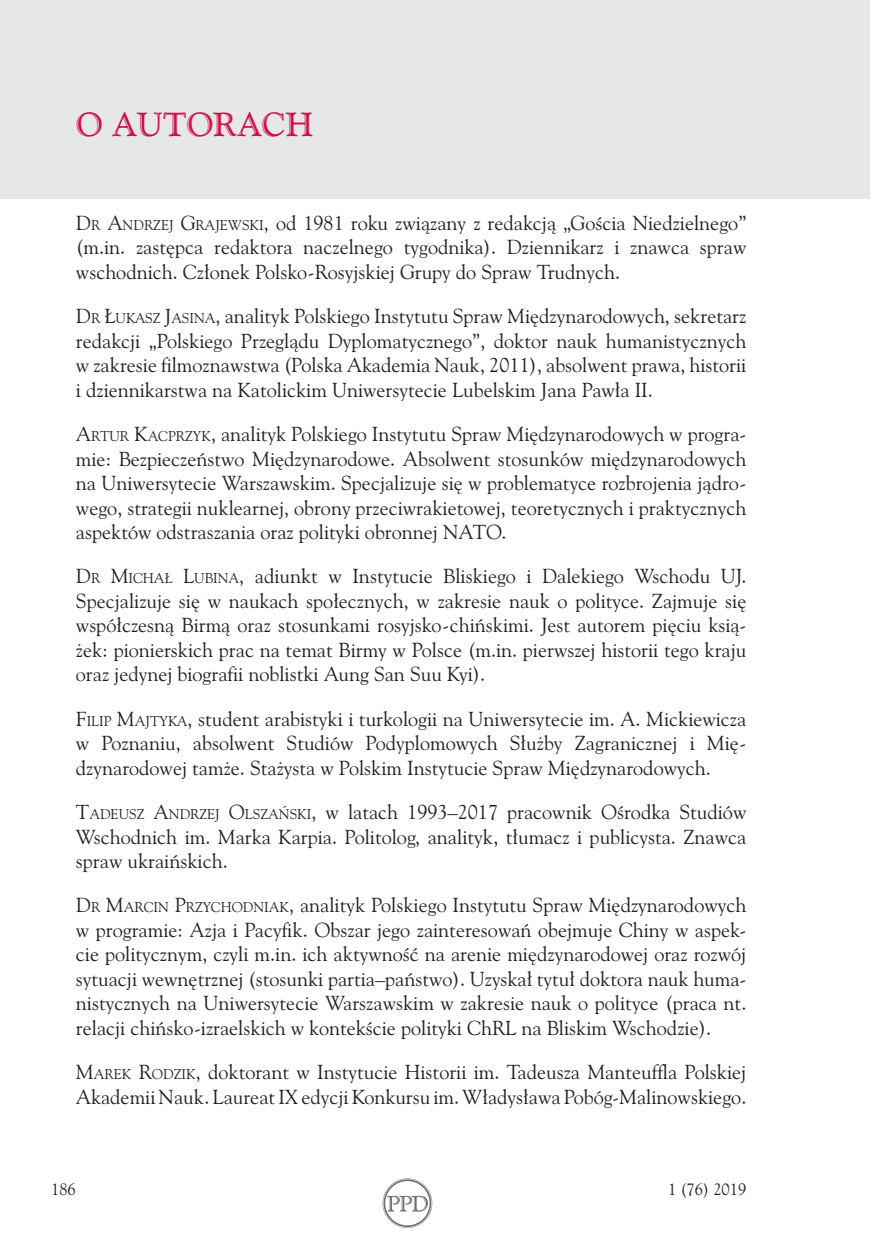
<style>
.page{position:relative;width:872px;height:1258px;background:#fff}
.page>*{position:absolute;margin:0;border:0;box-sizing:border-box;transform-origin:0 0}
.t1{font:31.5px "Goudy Handtooled PL";color:#d20d44}
.t2{font:19.25px/24.5px "Goudy Ol St PL";color:#231f20;text-align:justify}
.t3{font:15.75px "Goudy Ol St PL";color:#231f20}
.s1{font-style:inherit}
.s2{font-size:13.47px}
</style>
<div class="page">
<div style="left:0;top:0;width:869px;height:199px;background:#e6e7e9"></div>
<svg style="left:382px;top:1178px;width:50px;height:50px"></svg>
<h1 class="t1" style="left:76px;top:104px;width:238px">O AUTORACH</h1>
<p class="t2" style="left:76px;top:210px;width:671px"><span class="s1">D</span><span class="s2">R</span> <span class="s1">A</span><span class="s2">NDRZEJ</span> <span class="s1">G</span><span class="s2">RAJEWSKI</span>, od 1981 roku związany z redakcją „Gościa Niedzielnego” (m.in. zastępca redaktora naczelnego tygodnika). Dziennikarz i znawca spraw wschodnich. Członek Polsko-Rosyjskiej Grupy do Spraw Trudnych.</p>
<p class="t2" style="left:76px;top:304px;width:671px"><span class="s1">D</span><span class="s2">R</span> <span class="s1">Ł</span><span class="s2">UKASZ</span> <span class="s1">J</span><span class="s2">ASINA</span><span class="s1">,</span> analityk Polskiego Instytutu Spraw Międzynarodowych, sekretarz redakcji „Polskiego Przeglądu Dyplomatycznego”, doktor nauk humanistycznych w zakresie filmoznawstwa (Polska Akademia Nauk, 2011), absolwent prawa, historii i dziennikarstwa na Katolickim Uniwersytecie Lubelskim Jana Pawła II.</p>
<p class="t2" style="left:76px;top:421px;width:671px"><span class="s1">A</span><span class="s2">RTUR</span> <span class="s1">K</span><span class="s2">ACPRZYK</span><span class="s1">,</span> analityk Polskiego Instytutu Spraw Międzynarodowych w progra&shy;mie: Bezpieczeństwo Międzynarodowe. Absolwent stosunków międzynarodowych na Uniwersytecie Warszawskim. Specjalizuje się w problematyce rozbrojenia jądro&shy;wego, strategii nuklearnej, obrony przeciwrakietowej, teoretycznych i praktycznych aspektów odstraszania oraz polityki obronnej NATO.</p>
<p class="t2" style="left:76px;top:564px;width:671px"><span class="s1">D</span><span class="s2">R</span> <span class="s1">M</span><span class="s2">ICHAŁ</span> <span class="s1">L</span><span class="s2">UBINA</span>, adiunkt w Instytucie Bliskiego i Dalekiego Wschodu UJ.<br>Specjalizuje się w naukach społecznych, w zakresie nauk o polityce. Zajmuje się współczesną Birmą oraz stosunkami rosyjsko-chińskimi. Jest autorem pięciu ksią&shy;żek: pionierskich prac na temat Birmy w Polsce (m.in. pierwszej historii tego kraju oraz jedynej biografii noblistki Aung San Suu Kyi).</p>
<p class="t2" style="left:76px;top:706px;width:671px"><span class="s1">F</span><span class="s2">ILIP</span> <span class="s1">M</span><span class="s2">AJTYKA</span><span class="s1">,</span> student arabistyki i turkologii na Uniwersytecie im. A. Mickiewicza w Poznaniu, absolwent Studiów Podyplomowych Służby Zagranicznej i Mię&shy;dzynarodowej tamże. Stażysta w Polskim Instytucie Spraw Międzynarodowych.</p>
<p class="t2" style="left:76px;top:799px;width:671px"><span class="s1">T</span><span class="s2">ADEUSZ</span> <span class="s1">A</span><span class="s2">NDRZEJ</span> <span class="s1">O</span><span class="s2">LSZAŃSKI</span>, w latach 1993–2017 pracownik Ośrodka Studiów Wschodnich im. Marka Karpia. Politolog, analityk, tłumacz i publicysta. Znawca spraw ukraińskich.</p>
<p class="t2" style="left:76px;top:893px;width:671px"><span class="s1">D</span><span class="s2">R</span> <span class="s1">M</span><span class="s2">ARCIN</span> <span class="s1">P</span><span class="s2">RZYCHODNIAK</span>, analityk Polskiego Instytutu Spraw Międzynarodowych w programie: Azja i Pacyfik. Obszar jego zainteresowań obejmuje Chiny w aspek&shy;cie politycznym, czyli m.in. ich aktywność na arenie międzynarodowej oraz rozwój sytuacji wewnętrznej (stosunki partia–państwo). Uzyskał tytuł doktora nauk huma&shy;nistycznych na Uniwersytecie Warszawskim w zakresie nauk o polityce (praca nt. relacji chińsko-izraelskich w kontekście polityki ChRL na Bliskim Wschodzie).</p>
<p class="t2" style="left:76px;top:1060px;width:671px"><span class="s1">M</span><span class="s2">AREK</span> <span class="s1">R</span><span class="s2">ODZIK</span><span class="s1">,</span> doktorant w Instytucie Historii im. Tadeusza Manteuffla Polskiej<br>Akademii Nauk. Laureat IX edycji Konkursu im. Władysława Pobóg-Malinowskiego.</p>
<p class="t3" style="left:51px;top:1179px;width:26px">186</p>
<p class="t3" style="left:667px;top:1179px;width:80px">1 (76) 2019</p>
</div>
